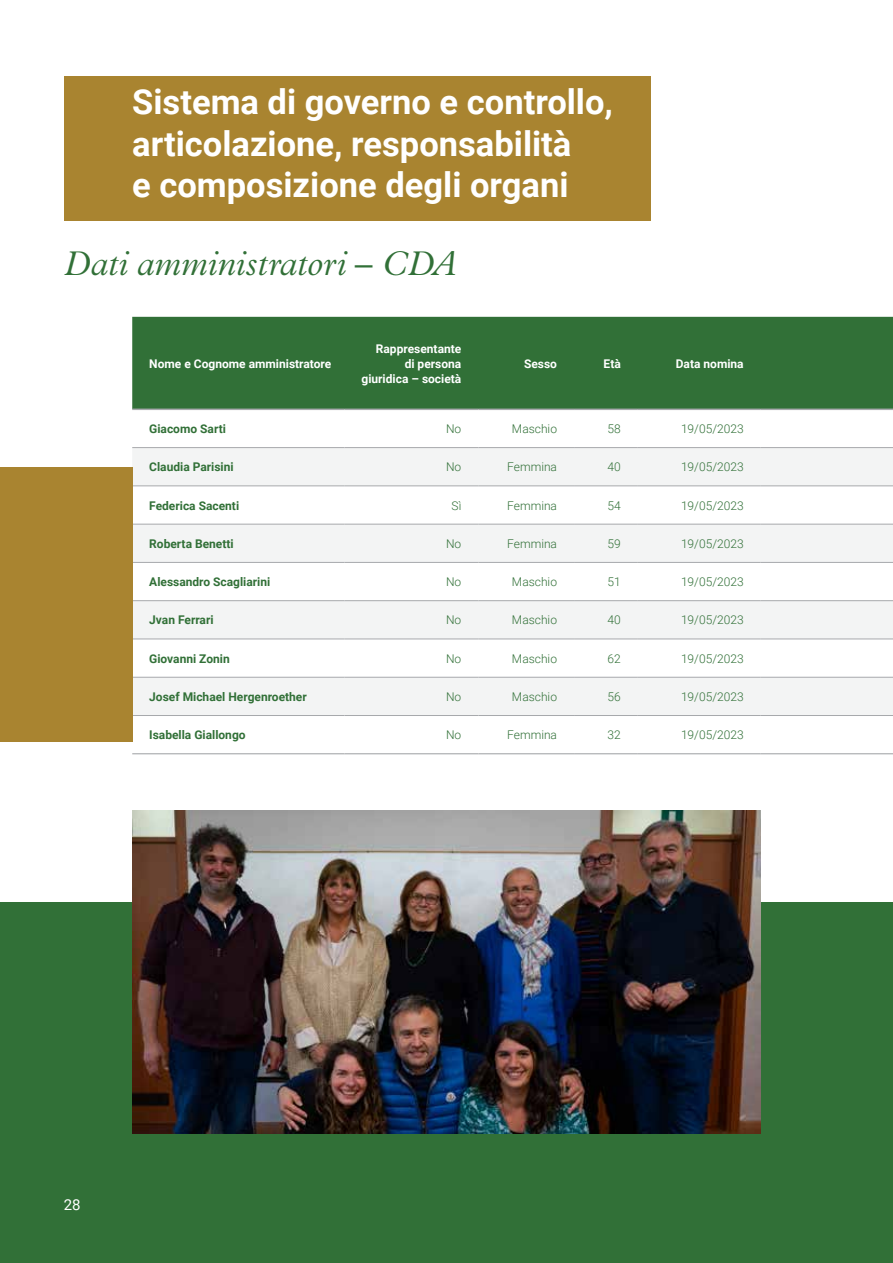
<style>
.page{position:relative;width:893px;height:1263px;background:#fff}
.page>*{position:absolute;margin:0;border:0;box-sizing:border-box;transform-origin:0 0}
.t1{font:700 34.5px/41.4px "Roboto";color:#fff}
.t2{font:italic 300 34.5px "Plantin MT Pro";color:#317037}
.t3{font:15px "Roboto";color:#fff}
.t4{font:300 12px "Roboto";color:#317037}
.t5{font:700 12px "Roboto";color:#317037}
.t6{font:700 12px/15px "Roboto";color:#fff;text-align:right}
</style>
<div class="page">
<div style="left:0;top:903px;width:893px;height:360px;background:#317037"></div>
<div style="left:64px;top:77px;width:587px;height:144px;background:#a98430"></div>
<img style="left:132px;top:810px;width:629px;height:323px">
<div style="left:132px;top:317px;width:761px;height:92px;background:#317037"></div>
<svg style="left:132px;top:448px;width:761px;height:267px;fill:#f3f4f4"></svg>
<hr style="left:132px;top:447px;width:212px;height:1px;background:#a7a9ac">
<hr style="left:344px;top:447px;width:134px;height:1px;background:#a7a9ac">
<hr style="left:478px;top:447px;width:96px;height:1px;background:#a7a9ac">
<hr style="left:574px;top:447px;width:64px;height:1px;background:#a7a9ac">
<hr style="left:638px;top:447px;width:123px;height:1px;background:#a7a9ac">
<hr style="left:761px;top:447px;width:132px;height:1px;background:#a7a9ac">
<hr style="left:132px;top:486px;width:212px;height:1px;background:#a7a9ac">
<hr style="left:344px;top:486px;width:134px;height:1px;background:#a7a9ac">
<hr style="left:478px;top:486px;width:96px;height:1px;background:#a7a9ac">
<hr style="left:574px;top:486px;width:64px;height:1px;background:#a7a9ac">
<hr style="left:638px;top:486px;width:123px;height:1px;background:#a7a9ac">
<hr style="left:761px;top:486px;width:132px;height:1px;background:#a7a9ac">
<hr style="left:132px;top:524px;width:212px;height:1px;background:#a7a9ac">
<hr style="left:344px;top:524px;width:134px;height:1px;background:#a7a9ac">
<hr style="left:478px;top:524px;width:96px;height:1px;background:#a7a9ac">
<hr style="left:574px;top:524px;width:64px;height:1px;background:#a7a9ac">
<hr style="left:638px;top:524px;width:123px;height:1px;background:#a7a9ac">
<hr style="left:761px;top:524px;width:132px;height:1px;background:#a7a9ac">
<hr style="left:132px;top:562px;width:212px;height:1px;background:#a7a9ac">
<hr style="left:344px;top:562px;width:134px;height:1px;background:#a7a9ac">
<hr style="left:478px;top:562px;width:96px;height:1px;background:#a7a9ac">
<hr style="left:574px;top:562px;width:64px;height:1px;background:#a7a9ac">
<hr style="left:638px;top:562px;width:123px;height:1px;background:#a7a9ac">
<hr style="left:761px;top:562px;width:132px;height:1px;background:#a7a9ac">
<hr style="left:132px;top:600px;width:212px;height:1px;background:#a7a9ac">
<hr style="left:344px;top:600px;width:134px;height:1px;background:#a7a9ac">
<hr style="left:478px;top:600px;width:96px;height:1px;background:#a7a9ac">
<hr style="left:574px;top:600px;width:64px;height:1px;background:#a7a9ac">
<hr style="left:638px;top:600px;width:123px;height:1px;background:#a7a9ac">
<hr style="left:761px;top:600px;width:132px;height:1px;background:#a7a9ac">
<hr style="left:132px;top:639px;width:212px;height:1px;background:#a7a9ac">
<hr style="left:344px;top:639px;width:134px;height:1px;background:#a7a9ac">
<hr style="left:478px;top:639px;width:96px;height:1px;background:#a7a9ac">
<hr style="left:574px;top:639px;width:64px;height:1px;background:#a7a9ac">
<hr style="left:638px;top:639px;width:123px;height:1px;background:#a7a9ac">
<hr style="left:761px;top:639px;width:132px;height:1px;background:#a7a9ac">
<hr style="left:132px;top:677px;width:212px;height:1px;background:#a7a9ac">
<hr style="left:344px;top:677px;width:134px;height:1px;background:#a7a9ac">
<hr style="left:478px;top:677px;width:96px;height:1px;background:#a7a9ac">
<hr style="left:574px;top:677px;width:64px;height:1px;background:#a7a9ac">
<hr style="left:638px;top:677px;width:123px;height:1px;background:#a7a9ac">
<hr style="left:761px;top:677px;width:132px;height:1px;background:#a7a9ac">
<hr style="left:132px;top:715px;width:212px;height:1px;background:#a7a9ac">
<hr style="left:344px;top:715px;width:134px;height:1px;background:#a7a9ac">
<hr style="left:478px;top:715px;width:96px;height:1px;background:#a7a9ac">
<hr style="left:574px;top:715px;width:64px;height:1px;background:#a7a9ac">
<hr style="left:638px;top:715px;width:123px;height:1px;background:#a7a9ac">
<hr style="left:761px;top:715px;width:132px;height:1px;background:#a7a9ac">
<hr style="left:132px;top:753px;width:212px;height:1px;background:#a7a9ac">
<hr style="left:344px;top:753px;width:134px;height:1px;background:#a7a9ac">
<hr style="left:478px;top:753px;width:96px;height:1px;background:#a7a9ac">
<hr style="left:574px;top:753px;width:64px;height:1px;background:#a7a9ac">
<hr style="left:638px;top:753px;width:123px;height:1px;background:#a7a9ac">
<hr style="left:761px;top:753px;width:132px;height:1px;background:#a7a9ac">
<hr style="left:132px;top:409px;width:212px;height:1px;background:#a7a9ac">
<hr style="left:344px;top:409px;width:134px;height:1px;background:#a7a9ac">
<hr style="left:478px;top:409px;width:96px;height:1px;background:#a7a9ac">
<hr style="left:574px;top:409px;width:64px;height:1px;background:#a7a9ac">
<hr style="left:638px;top:409px;width:123px;height:1px;background:#a7a9ac">
<hr style="left:761px;top:409px;width:132px;height:1px;background:#a7a9ac">
<div style="left:0;top:468px;width:132px;height:274px;background:#a98430"></div>
<h1 class="t1" style="left:132px;top:80px;width:482px">Sistema di governo e controllo, articolazione, responsabilità<br>e composizione degli organi</h1>
<h1 class="t2" style="left:64px;top:245px;width:394px">Dati amministratori – CDA</h1>
<p class="t6" style="left:149px;top:355px;width:184px">Nome e Cognome amministratore</p>
<p class="t6" style="left:361px;top:340px;width:101px">Rappresentante<br>di persona giuridica – società</p>
<p class="t6" style="left:524px;top:355px;width:34px">Sesso</p>
<p class="t6" style="left:604px;top:355px;width:19px">Età</p>
<p class="t6" style="left:676px;top:355px;width:69px">Data nomina</p>
<p class="t5" style="left:149px;top:420px;width:78px">Giacomo Sarti</p>
<p class="t4" style="left:446px;top:420px;width:17px">No</p>
<p class="t4" style="left:512px;top:420px;width:47px">Maschio</p>
<p class="t4" style="left:607px;top:420px;width:15px">58</p>
<p class="t4" style="left:681px;top:420px;width:64px">19/05/2023</p>
<p class="t5" style="left:149px;top:459px;width:86px">Claudia Parisini</p>
<p class="t4" style="left:446px;top:459px;width:17px">No</p>
<p class="t4" style="left:507px;top:459px;width:51px">Femmina</p>
<p class="t4" style="left:607px;top:459px;width:15px">40</p>
<p class="t4" style="left:681px;top:459px;width:64px">19/05/2023</p>
<p class="t5" style="left:149px;top:497px;width:91px">Federica Sacenti</p>
<p class="t4" style="left:452px;top:497px;width:11px">Sì</p>
<p class="t4" style="left:507px;top:497px;width:51px">Femmina</p>
<p class="t4" style="left:607px;top:497px;width:15px">54</p>
<p class="t4" style="left:681px;top:497px;width:64px">19/05/2023</p>
<p class="t5" style="left:149px;top:535px;width:86px">Roberta Benetti</p>
<p class="t4" style="left:446px;top:535px;width:17px">No</p>
<p class="t4" style="left:507px;top:535px;width:51px">Femmina</p>
<p class="t4" style="left:607px;top:535px;width:15px">59</p>
<p class="t4" style="left:681px;top:535px;width:64px">19/05/2023</p>
<p class="t5" style="left:149px;top:573px;width:123px">Alessandro Scagliarini</p>
<p class="t4" style="left:446px;top:573px;width:17px">No</p>
<p class="t4" style="left:512px;top:573px;width:47px">Maschio</p>
<p class="t4" style="left:607px;top:573px;width:15px">51</p>
<p class="t4" style="left:681px;top:573px;width:64px">19/05/2023</p>
<p class="t5" style="left:149px;top:612px;width:66px">Jvan Ferrari</p>
<p class="t4" style="left:446px;top:612px;width:17px">No</p>
<p class="t4" style="left:512px;top:612px;width:47px">Maschio</p>
<p class="t4" style="left:607px;top:612px;width:15px">40</p>
<p class="t4" style="left:681px;top:612px;width:64px">19/05/2023</p>
<p class="t5" style="left:149px;top:650px;width:82px">Giovanni Zonin</p>
<p class="t4" style="left:446px;top:650px;width:17px">No</p>
<p class="t4" style="left:512px;top:650px;width:47px">Maschio</p>
<p class="t4" style="left:607px;top:650px;width:15px">62</p>
<p class="t4" style="left:681px;top:650px;width:64px">19/05/2023</p>
<p class="t5" style="left:149px;top:688px;width:159px">Josef Michael Hergenroether</p>
<p class="t4" style="left:446px;top:688px;width:17px">No</p>
<p class="t4" style="left:512px;top:688px;width:47px">Maschio</p>
<p class="t4" style="left:607px;top:688px;width:15px">56</p>
<p class="t4" style="left:681px;top:688px;width:64px">19/05/2023</p>
<p class="t5" style="left:149px;top:726px;width:98px">Isabella Giallongo</p>
<p class="t4" style="left:446px;top:726px;width:17px">No</p>
<p class="t4" style="left:507px;top:726px;width:51px">Femmina</p>
<p class="t4" style="left:607px;top:726px;width:15px">32</p>
<p class="t4" style="left:681px;top:726px;width:64px">19/05/2023</p>
<p class="t3" style="left:64px;top:1194px;width:18px">28</p>
</div>
